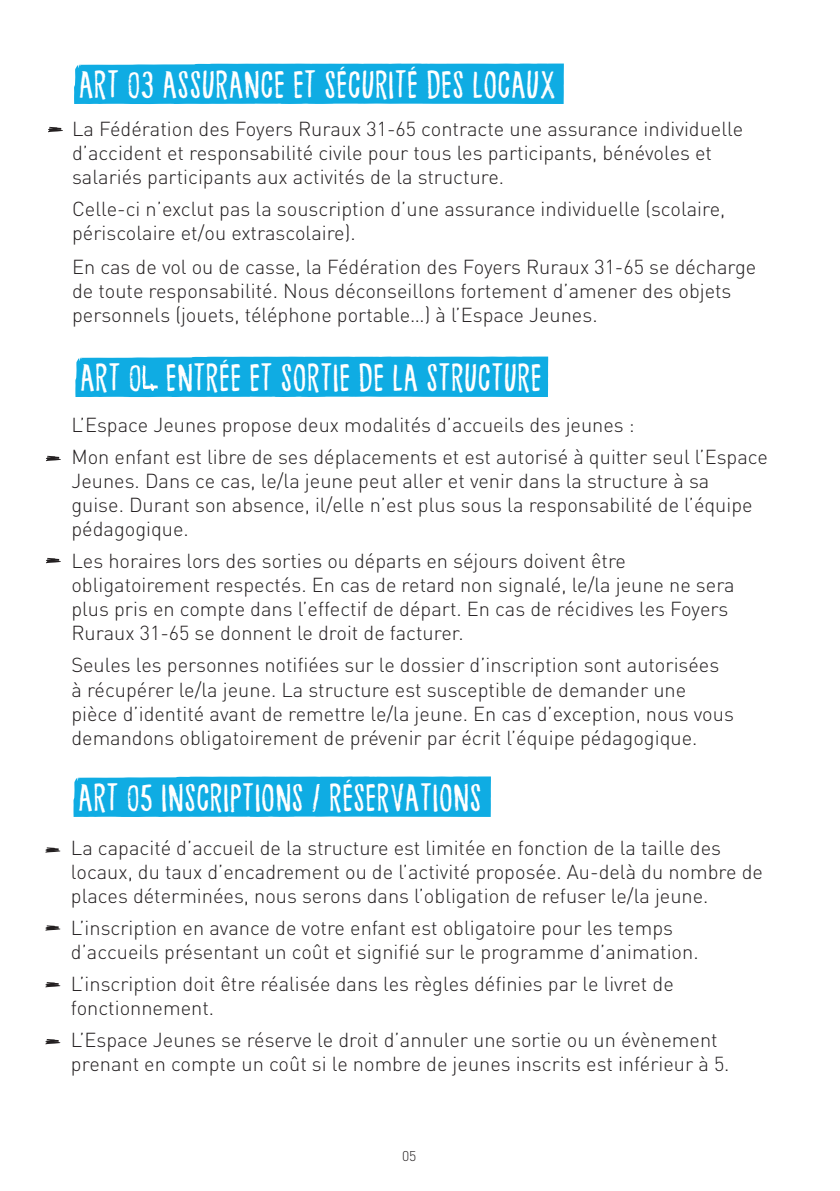
<style>
.page{position:relative;width:840px;height:1191px;background:#fff}
.page>*{position:absolute;margin:0;border:0;box-sizing:border-box;transform-origin:0 0}
.t1{font:34.6px "Abrikos DEMO";letter-spacing:.05em;color:#fff}
.t2{font:300 20px/24px "DIN Pro";color:#231f20}
.t3{font:300 14px "DIN Pro";color:#231f20}
</style>
<div class="page">
<div style="left:74px;top:64px;width:489px;height:40px;background:#0face3"></div>
<svg style="left:48px;top:127px;width:15px;height:5px"></svg>
<svg style="left:46px;top:456px;width:15px;height:5px"></svg>
<svg style="left:46px;top:558px;width:15px;height:5px"></svg>
<svg style="left:75px;top:356px;width:473px;height:42px;background:#1cb0e4"></svg>
<div style="left:73px;top:776px;width:417px;height:41px;background:#0face3"></div>
<svg style="left:45px;top:847px;width:15px;height:5px"></svg>
<svg style="left:45px;top:925px;width:15px;height:5px"></svg>
<svg style="left:45px;top:1039px;width:15px;height:5px"></svg>
<svg style="left:45px;top:982px;width:15px;height:5px"></svg>
<h1 class="t1" style="left:79px;top:65px;width:477px">ART 03 ASSURANCE ET SÉCURITÉ DES LOCAUX</h1>
<p class="t2" style="left:72px;top:115px;width:672px">La Fédération des Foyers Ruraux 31-65 contracte une assurance individuelle d’accident et responsabilité civile pour tous les participants, bénévoles et salariés participants aux activités de la structure.</p>
<p class="t2" style="left:72px;top:195px;width:654px">Celle-ci n’exclut pas la souscription d’une assurance individuelle (scolaire, périscolaire et/ou extrascolaire).</p>
<p class="t2" style="left:72px;top:253px;width:685px">En cas de vol ou de casse, la Fédération des Foyers Ruraux 31-65 se décharge de toute responsabilité. Nous déconseillons fortement d’amener des objets personnels (jouets, téléphone portable…) à l’Espace Jeunes.</p>
<h1 class="t1" style="left:81px;top:358px;width:461px">ART 0 ENTRÉE ET SORTIE DE LA STRUCTURE</h1>
<p class="t2" style="left:71px;top:407px;width:697px;line-height:32px">L’Espace Jeunes propose deux modalités d’accueils des jeunes :<br>Mon enfant est libre de ses déplacements et est autorisé à quitter seul l’Espace</p>
<p class="t2" style="left:71px;top:467px;width:682px">Jeunes. Dans ce cas, le/la jeune peut aller et venir dans la structure à sa guise. Durant son absence, il/elle n’est plus sous la responsabilité de l’équipe pédagogique.</p>
<p class="t2" style="left:71px;top:547px;width:664px">Les horaires lors des sorties ou départs en séjours doivent être obligatoirement respectés. En cas de retard non signalé, le/la jeune ne sera plus pris en compte dans l’effectif de départ. En cas de récidives les Foyers Ruraux 31-65 se donnent le droit de facturer.</p>
<p class="t2" style="left:71px;top:651px;width:663px">Seules les personnes notifiées sur le dossier d’inscription sont autorisées à récupérer le/la jeune. La structure est susceptible de demander une pièce d’identité avant de remettre le/la jeune. En cas d’exception, nous vous demandons obligatoirement de prévenir par écrit l’équipe pédagogique.</p>
<h1 class="t1" style="left:79px;top:777px;width:403px">ART 05 INSCRIPTIONS / RÉSERVATIONS</h1>
<p class="t2" style="left:71px;top:834px;width:693px">La capacité d’accueil de la structure est limitée en fonction de la taille des locaux, du taux d’encadrement ou de l’activité proposée. Au-delà du nombre de places déterminées, nous serons dans l’obligation de refuser le/la jeune.</p>
<p class="t2" style="left:71px;top:914px;width:628px">L’inscription en avance de votre enfant est obligatoire pour les temps d’accueils présentant un coût et signifié sur le programme d’animation.</p>
<p class="t2" style="left:71px;top:970px;width:604px">L’inscription doit être réalisée dans les règles définies par le livret de fonctionnement.</p>
<p class="t2" style="left:71px;top:1026px;width:659px">L’Espace Jeunes se réserve le droit d’annuler une sortie ou un évènement prenant en compte un coût si le nombre de jeunes inscrits est inférieur à 5.</p>
<p class="t3" style="left:402px;top:1145px;width:16px">05</p>
</div>
